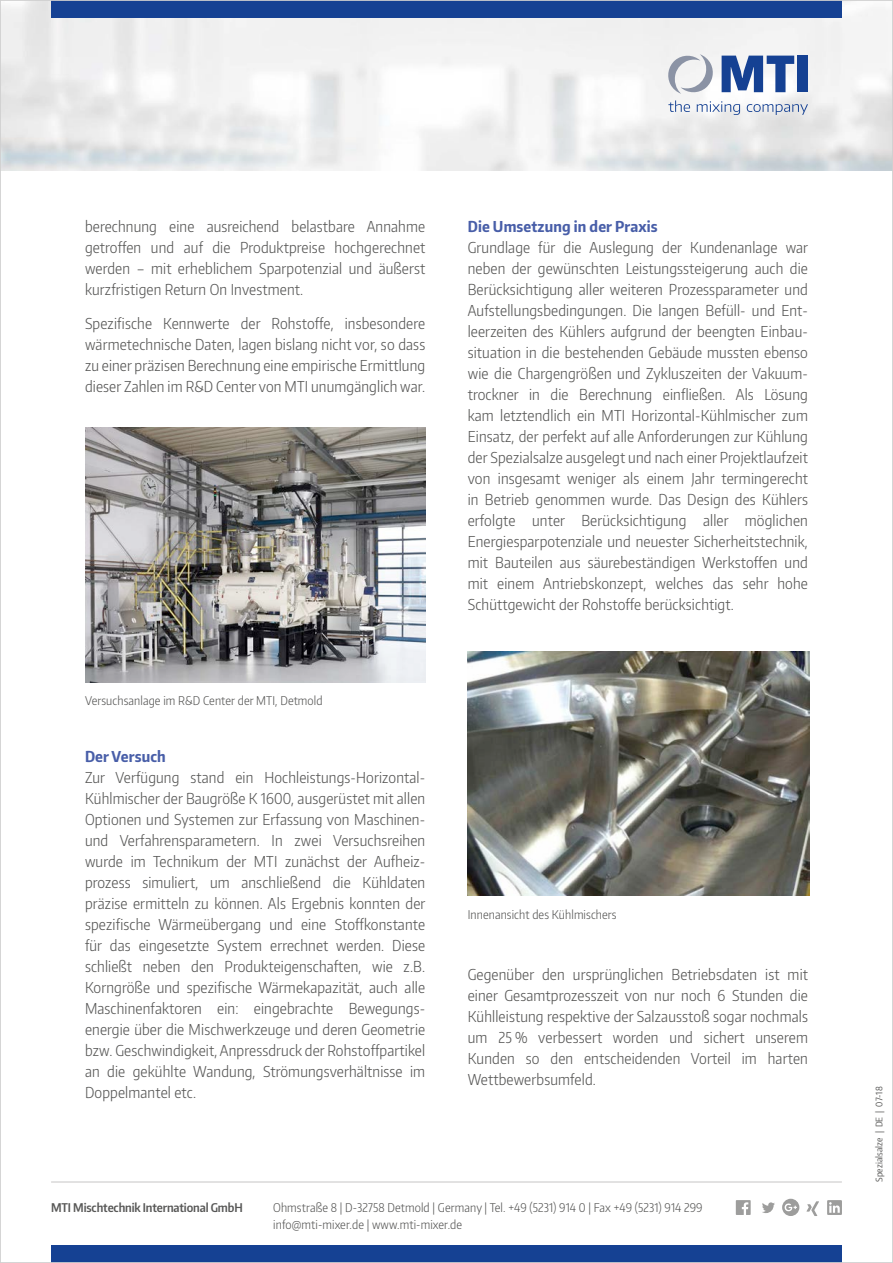
<style>
.page{position:relative;width:893px;height:1263px;background:#fff}
.page>*{position:absolute;margin:0;border:0;box-sizing:border-box;transform-origin:0 0}
.t1{font:300 15px/21px "Encode Sans Condensed";letter-spacing:.01em;color:#575756;text-align:justify}
.t2{font:700 15px "Encode Sans Condensed";letter-spacing:.01em;color:#485ea8}
.t3{font:300 12px/16.5px "Encode Sans Condensed";letter-spacing:.01em;color:#575756}
.t4{font:600 12px "Encode Sans Condensed";letter-spacing:-.01em;color:#575756}
.t5{font:9px "Encode Sans Condensed";letter-spacing:.01em;color:#575756}
</style>
<div class="page">
<img style="left:2px;top:2px;width:889px;height:168px">
<div style="left:51px;top:0;width:791px;height:17px;background:#154193"></div>
<div style="left:51px;top:1246px;width:791px;height:17px;background:#154193"></div>
<svg style="left:668px;top:100px;width:22px;height:12px"></svg>
<svg style="left:697px;top:101px;width:43px;height:14px"></svg>
<svg style="left:747px;top:104px;width:61px;height:11px"></svg>
<svg style="left:722px;top:56px;width:72px;height:36px"></svg>
<div style="left:798px;top:56px;width:10px;height:36px;background:#154193"></div>
<svg style="left:668px;top:54px;width:47px;height:40px"></svg>
<svg style="left:762px;top:1202px;width:13px;height:11px"></svg>
<svg style="left:806px;top:1201px;width:13px;height:15px"></svg>
<svg style="left:736px;top:1200px;width:15px;height:15px"></svg>
<svg style="left:827px;top:1200px;width:15px;height:15px"></svg>
<svg style="left:782px;top:1199px;width:17px;height:17px"></svg>
<hr style="left:51px;top:1181px;width:791px;height:1px;background:#c6c5c5">
<img style="left:85px;top:427px;width:340px;height:255px">
<img style="left:468px;top:652px;width:341px;height:244px">
<p class="t1" style="left:85px;top:216px;width:342px">berechnung eine ausreichend belastbare Annahme getroffen und auf die Produktpreise hochgerechnet werden – mit erheblichem Sparpotenzial und äußerst kurzfristigen Return On Investment.</p>
<p class="t1" style="left:85px;top:312px;width:342px">Spezifische Kennwerte der Rohstoffe, insbesondere wärmetechnische Daten, lagen bislang nicht vor, so dass zu einer präzisen Berechnung eine empirische Ermittlung dieser Zahlen im R&amp;D Center von MTI unumgänglich war.</p>
<p class="t3" style="left:85px;top:692px;width:239px">Versuchsanlage im R&amp;D Center der MTI, Detmold</p>
<p class="t2" style="left:85px;top:746px;width:82px">Der Versuch</p>
<p class="t1" style="left:85px;top:766px;width:342px">Zur Verfügung stand ein Hochleistungs-Horizontal-Kühlmischer der Baugröße K 1600, ausgerüstet mit allen Optionen und Systemen zur Erfassung von Maschinen&shy;und Verfahrensparametern. In zwei Versuchsreihen wurde im Technikum der MTI zunächst der Aufheiz&shy;prozess simuliert, um anschließend die Kühldaten präzise ermitteln zu können. Als Ergebnis konnten der spezifische Wärmeübergang und eine Stoffkonstante für das eingesetzte System errechnet werden. Diese schließt neben den Produkteigenschaften, wie z.B.<br>Korngröße und spezifische Wärmekapazität, auch alle Maschinenfaktoren ein: eingebrachte Bewegungs&shy;energie über die Mischwerkzeuge und deren Geometrie bzw. Geschwindigkeit, Anpressdruck der Rohstoffpartikel an die gekühlte Wandung, Strömungsverhältnisse im Doppelmantel etc.</p>
<p class="t2" style="left:468px;top:217px;width:191px">Die Umsetzung in der Praxis</p>
<p class="t1" style="left:468px;top:237px;width:342px">Grundlage für die Auslegung der Kundenanlage war neben der gewünschten Leistungssteigerung auch die Berücksichtigung aller weiteren Prozessparameter und Aufstellungsbedingungen. Die langen Befüll- und Ent&shy;leerzeiten des Kühlers aufgrund der beengten Einbau&shy;situation in die bestehenden Gebäude mussten ebenso wie die Chargengrößen und Zykluszeiten der Vakuum&shy;trockner in die Berechnung einfließen. Als Lösung kam letztendlich ein MTI Horizontal-Kühlmischer zum Einsatz, der perfekt auf alle Anforderungen zur Kühlung der Spezialsalze ausgelegt und nach einer Projektlaufzeit von insgesamt weniger als einem Jahr termingerecht in Betrieb genommen wurde. Das Design des Kühlers erfolgte unter Berücksichtigung aller möglichen Energiesparpotenziale und neuester Sicherheitstechnik, mit Bauteilen aus säurebeständigen Werkstoffen und mit einem Antriebskonzept, welches das sehr hohe Schüttgewicht der Rohstoffe berücksichtigt.</p>
<p class="t3" style="left:468px;top:906px;width:150px">Innenansicht des Kühlmischers</p>
<p class="t1" style="left:468px;top:963px;width:342px">Gegenüber den ursprünglichen Betriebsdaten ist mit einer Gesamtprozesszeit von nur noch 6 Stunden die Kühlleistung respektive der Salzausstoß sogar nochmals um 25 % verbessert worden und sichert unserem Kunden so den entscheidenden Vorteil im harten Wettbewerbsumfeld.</p>
<p class="t4" style="left:51px;top:1200px;width:193px">MTI Mischtechnik International GmbH</p>
<p class="t3" style="left:273px;top:1199px;width:431px">Ohmstraße 8 | D-32758 Detmold | Germany | Tel. +49 (5231) 914 0 | Fax +49 (5231) 914 299 info@mti-mixer.de | www.mti-mixer.de</p>
<p class="t5" style="left:873px;top:1182px;width:97px;rotate:-90deg">Spezialsalze | DE | 07-18</p>
</div>
